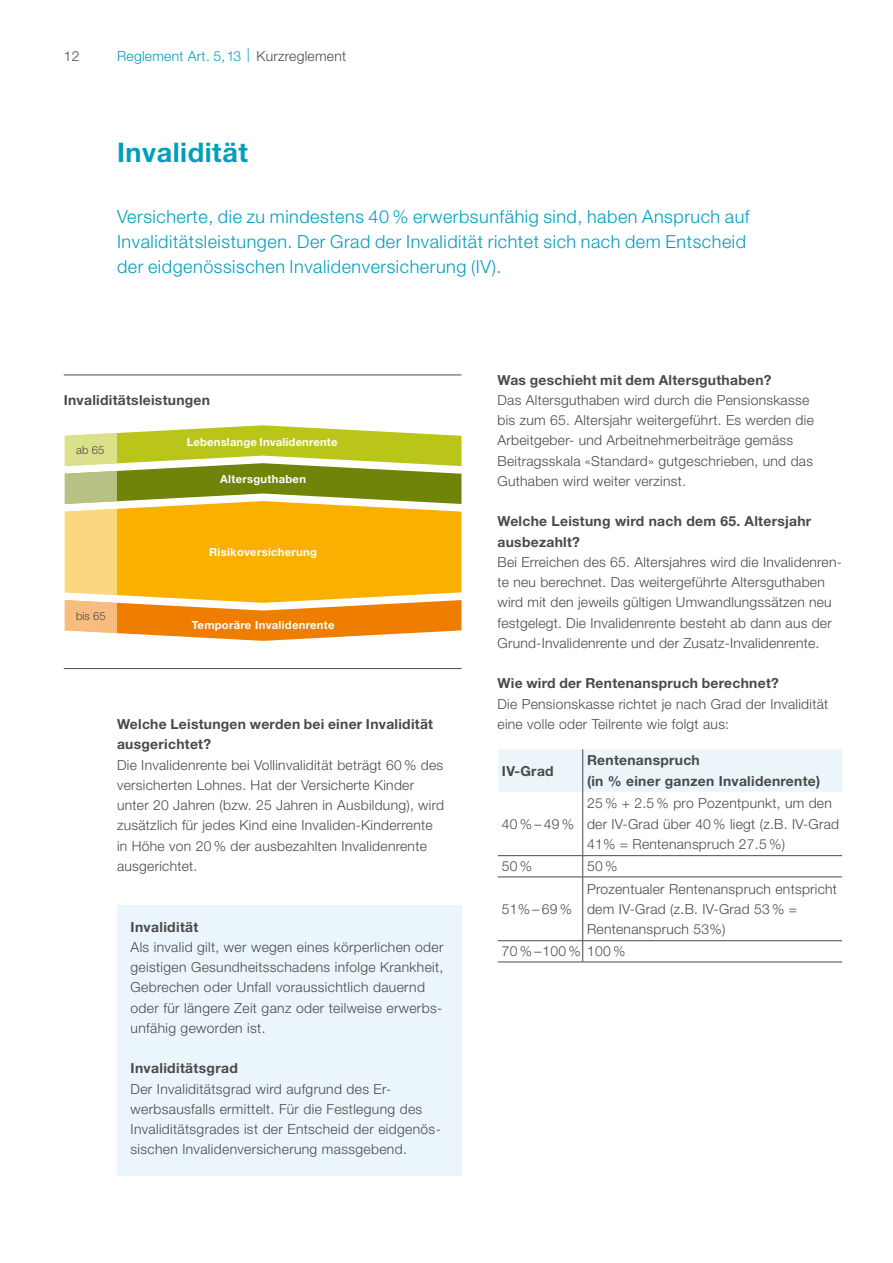
<style>
.page{position:relative;width:893px;height:1263px;background:#fff}
.page>*{position:absolute;margin:0;border:0;box-sizing:border-box;transform-origin:0 0}
.t1{font:700 27px "Helvetica Neue LT Std";letter-spacing:.02em;color:#009ebe}
.t2{font:300 18px/25.3px "Helvetica Neue LT Std";letter-spacing:.03em;color:#009ebe}
.t3{font:300 13.8px/20.2px "Helvetica Neue LT Std";letter-spacing:.02em;color:#4a4a49}
.t4{font:700 13.8px/20.2px "Helvetica Neue LT Std";letter-spacing:.02em;color:#4a4a49}
.t5{font:300 13.8px "Helvetica Neue LT Std";letter-spacing:.02em;color:#009ebe}
.t6{font:700 11.25px "Helvetica Neue LT Std";letter-spacing:.025em;color:#fff}
.t7{font:300 11.25px "Helvetica Neue LT Std";color:#4a4a49}
.s1{color:#4a4a49}
</style>
<div class="page">
<div style="left:117px;top:905px;width:344px;height:47px;background:#eaf6fb"></div>
<div style="left:117px;top:925px;width:344px;height:129px;background:#eaf6fb"></div>
<div style="left:117px;top:1046px;width:344px;height:48px;background:#eaf6fb"></div>
<div style="left:117px;top:1067px;width:344px;height:108px;background:#eaf6fb"></div>
<div style="left:498px;top:749px;width:344px;height:43px;background:#ecf6fa"></div>
<hr style="left:498px;top:855px;width:85px;height:1px;background:#4a4a49">
<hr style="left:583px;top:855px;width:259px;height:1px;background:#4a4a49">
<hr style="left:498px;top:877px;width:85px;height:1px;background:#4a4a49">
<hr style="left:583px;top:877px;width:259px;height:1px;background:#4a4a49">
<hr style="left:498px;top:940px;width:85px;height:1px;background:#4a4a49">
<hr style="left:583px;top:940px;width:259px;height:1px;background:#4a4a49">
<hr style="left:498px;top:962px;width:85px;height:1px;background:#4a4a49">
<hr style="left:583px;top:962px;width:259px;height:1px;background:#4a4a49">
<hr style="left:582px;top:792px;width:1px;height:63px;background:#4a4a49">
<svg style="left:582px;top:856px;width:1px;height:21px"></svg>
<hr style="left:582px;top:877px;width:1px;height:63px;background:#4a4a49">
<svg style="left:582px;top:941px;width:1px;height:21px"></svg>
<hr style="left:582px;top:749px;width:1px;height:43px;background:#4a4a49">
<svg style="left:65px;top:425px;width:396px;height:216px;background:#deb63a"></svg>
<hr style="left:64px;top:375px;width:397px;height:1px;background:#4a4a49">
<hr style="left:64px;top:668px;width:397px;height:1px;background:#4a4a49">
<p class="t3" style="left:64px;top:45px;width:17px">12</p>
<p class="t5" style="left:117px;top:47px;width:231px">Reglement Art. 5, 13 <sup>|</sup> <span class="s1">Kurzreglement</span></p>
<h1 class="t1" style="left:117px;top:136px;width:132px">Invalidität</h1>
<h2 class="t2" style="left:117px;top:203px;width:634px">Versicherte, die zu mindestens 40 % erwerbsunfähig sind, haben Anspruch auf<br>Invaliditätsleistungen. Der Grad der Invalidität richtet sich nach dem Entscheid der eidgenössischen Invalidenversicherung (IV).</h2>
<p class="t4" style="left:64px;top:390px;width:148px">Invaliditätsleistungen</p>
<p class="t7" style="left:76px;top:443px;width:29px">ab 65</p>
<p class="t7" style="left:76px;top:609px;width:31px">bis 65</p>
<p class="t6" style="left:187px;top:435px;width:152px">Lebenslange Invalidenrente</p>
<p class="t6" style="left:220px;top:472px;width:87px">Altersguthaben</p>
<p class="t6" style="left:209px;top:545px;width:109px">Risikoversicherung</p>
<p class="t6" style="left:192px;top:618px;width:144px">Temporäre Invalidenrente</p>
<p class="t4" style="left:117px;top:714px;width:318px">Welche Leistungen werden bei einer Invalidität ausgerichtet?</p>
<p class="t3" style="left:117px;top:754px;width:328px">Die Invalidenrente bei Vollinvalidität beträgt 60 % des versicherten Lohnes. Hat der Versicherte Kinder unter 20 Jahren (bzw. 25 Jahren in Ausbildung), wird zusätzlich für jedes Kind eine Invaliden-Kinderrente in Höhe von 20 % der ausbezahlten Invalidenrente ausgerichtet.</p>
<p class="t4" style="left:131px;top:916px;width:69px">Invalidität</p>
<p class="t3" style="left:131px;top:936px;width:314px">Als invalid gilt, wer wegen eines körperlichen oder geistigen Gesundheitsschadens infolge Krankheit, Gebrechen oder Unfall voraussichtlich dauernd oder für längere Zeit ganz oder teilweise erwerbs&shy;unfähig geworden ist.</p>
<p class="t4" style="left:131px;top:1058px;width:109px">Invaliditätsgrad</p>
<p class="t3" style="left:131px;top:1078px;width:312px">Der Invaliditätsgrad wird aufgrund des Er&shy;werbsausfalls ermittelt. Für die Festlegung des Invaliditätsgrades ist der Entscheid der eidgenös&shy;sischen Invalidenversicherung massgebend.</p>
<p class="t4" style="left:497px;top:369px;width:276px">Was geschieht mit dem Altersguthaben?</p>
<p class="t3" style="left:497px;top:390px;width:318px">Das Altersguthaben wird durch die Pensionskasse bis zum 65. Altersjahr weitergeführt. Es werden die Arbeitgeber- und Arbeitnehmerbeiträge gemäss Beitragsskala «Standard» gutgeschrieben, und das Guthaben wird weiter verzinst.</p>
<p class="t4" style="left:497px;top:511px;width:315px">Welche Leistung wird nach dem 65. Altersjahr ausbezahlt?</p>
<p class="t3" style="left:497px;top:552px;width:346px">Bei Erreichen des 65. Altersjahres wird die Invalidenren&shy;te neu berechnet. Das weitergeführte Altersguthaben wird mit den jeweils gültigen Umwandlungssätzen neu festgelegt. Die Invalidenrente besteht ab dann aus der Grund-Invalidenrente und der Zusatz-Invalidenrente.</p>
<p class="t4" style="left:497px;top:673px;width:283px">Wie wird der Rentenanspruch berechnet?</p>
<p class="t3" style="left:497px;top:693px;width:332px">Die Pensionskasse richtet je nach Grad der Invalidität eine volle oder Teilrente wie folgt aus:</p>
<p class="t4" style="left:502px;top:760px;width:53px">IV-Grad</p>
<p class="t4" style="left:587px;top:750px;width:235px">Rentenanspruch<br>(in % einer ganzen Invalidenrente)</p>
<p class="t3" style="left:502px;top:813px;width:74px">40%–49%</p>
<p class="t3" style="left:587px;top:793px;width:254px">25 % + 2.5 % pro Pozentpunkt, um den der IV-Grad über 40 % liegt (z.B. IV-Grad<br>41% = Rentenanspruch 27.5 %)</p>
<p class="t3" style="left:502px;top:856px;width:32px">50%</p>
<p class="t3" style="left:587px;top:856px;width:32px">50%</p>
<p class="t3" style="left:502px;top:898px;width:72px">51%–69%</p>
<p class="t3" style="left:587px;top:878px;width:252px">Prozentualer Rentenanspruch entspricht dem IV-Grad (z.B. IV-Grad 53 % =<br>Rentenanspruch 53%)</p>
<p class="t3" style="left:502px;top:941px;width:125px">70%–100% 100%</p>
</div>
